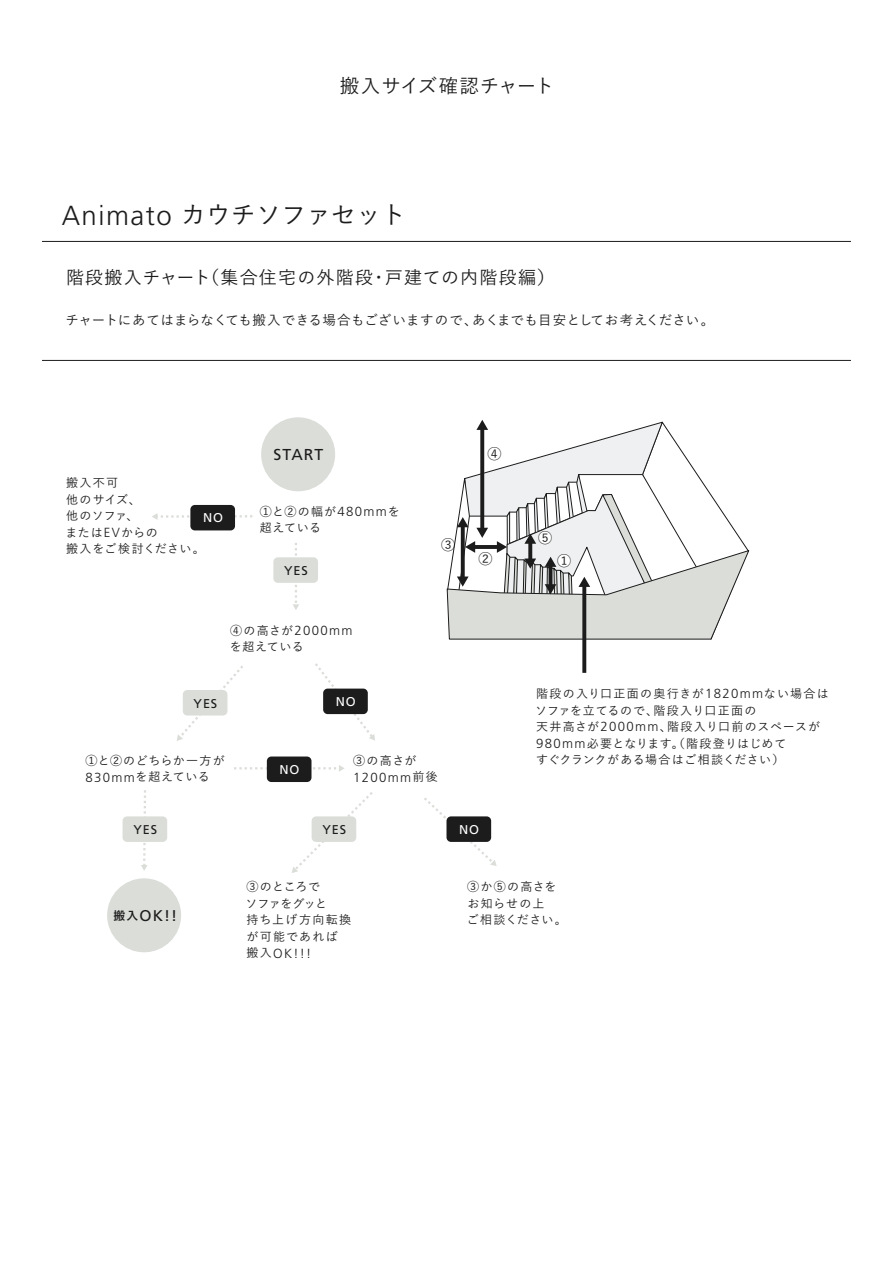
<style>
.page{position:relative;width:893px;height:1263px;background:#fff}
.page>*{position:absolute;margin:0;border:0;box-sizing:border-box;transform-origin:0 0}
.t1{font:500 25.05px "Yu Go";color:#1c1c1c}
.t2{font:500 19.5px "Yu Go";letter-spacing:-.005em;color:#1c1c1c}
.t3{font:500 18px "Yu Go";letter-spacing:.07em;color:#1c1c1c}
.t4{font:15.9px "Frutiger LT Pro";letter-spacing:.06em;color:#1c1c1c}
.t5{font:15.6px "Frutiger LT Pro";color:#1c1c1c}
.t6{font:500 14.1px "Yu Go";color:#1c1c1c}
.t7{font:500 13.5px "Yu Go";letter-spacing:.02em;color:#1c1c1c}
.t8{font:300 13.2px "Frutiger LT Pro";letter-spacing:.1em;color:#1c1c1c}
.t9{font:12.75px "Frutiger LT Pro";letter-spacing:.07em;color:#1c1c1c}
.t10{font:12.75px "Frutiger LT Pro";letter-spacing:.07em;color:#fff}
.t11{font:500 12px/16.5px "Yu Go";letter-spacing:.06em;color:#1c1c1c}
.t12{font:500 12px/16.5px "Yu Go";letter-spacing:.08em;color:#1c1c1c}
.t13{font:500 12px/16.5px "Yu Go";letter-spacing:.095em;color:#1c1c1c}
.s1{font-family:"Frutiger LT Pro";font-weight:300;font-size:27.6px}
.s2{font-family:"Frutiger LT Pro";font-weight:300;font-size:13.2px}
.s3{font-family:"Yu Go";font-weight:500;font-size:12px}
.s4{font-family:"Yu Go";font-weight:700;font-size:11.7px}
</style>
<div class="page">
<hr style="left:42px;top:241px;width:808px;height:1px;background:#1c1c1c">
<hr style="left:42px;top:360px;width:808px;height:1px;background:#1c1c1c">
<svg style="left:141px;top:790px;width:7px;height:81px"></svg>
<svg style="left:315px;top:663px;width:60px;height:78px"></svg>
<svg style="left:177px;top:666px;width:66px;height:75px"></svg>
<svg style="left:424px;top:797px;width:72px;height:69px"></svg>
<svg style="left:292px;top:792px;width:81px;height:81px"></svg>
<svg style="left:234px;top:765px;width:111px;height:7px"></svg>
<svg style="left:293px;top:543px;width:6px;height:67px"></svg>
<svg style="left:152px;top:513px;width:100px;height:7px"></svg>
<div style="left:273px;top:557px;width:45px;height:26px;background:#daddd8;border-radius:4px"></div>
<div style="left:183px;top:690px;width:44px;height:26px;background:#daddd8;border-radius:4px"></div>
<div style="left:122px;top:816px;width:45px;height:26px;background:#daddd8;border-radius:4px"></div>
<div style="left:311px;top:816px;width:45px;height:26px;background:#daddd8;border-radius:4px"></div>
<div style="left:190px;top:505px;width:45px;height:25px;background:#1c1c1c;border-radius:4px"></div>
<div style="left:323px;top:689px;width:45px;height:25px;background:#1c1c1c;border-radius:4px"></div>
<div style="left:267px;top:757px;width:44px;height:25px;background:#1c1c1c;border-radius:4px"></div>
<div style="left:446px;top:816px;width:45px;height:26px;background:#1c1c1c;border-radius:4px"></div>
<div style="left:261px;top:417px;width:74px;height:74px;background:#daddd8;border-radius:50%"></div>
<div style="left:107px;top:878px;width:74px;height:74px;background:#daddd8;border-radius:50%"></div>
<svg style="left:582px;top:640px;width:4px;height:33px"></svg>
<svg style="left:446px;top:420px;width:303px;height:220px"></svg>
<div style="left:557px;top:554px;width:14px;height:13px;background:#fff;border-radius:50%"></div>
<div style="left:538px;top:531px;width:13px;height:13px;background:#fff;border-radius:50%"></div>
<h2 class="t2" style="left:340px;top:68px;width:216px">搬入サイズ確認チャート</h2>
<h1 class="t1" style="left:62px;top:192px;width:346px"><span class="s1">Animato</span> カウチソファセット</h1>
<h3 class="t3" style="left:66px;top:261px;width:491px">階段搬入チャート（集合住宅の外階段・戸建ての内階段編）</h3>
<p class="t7" style="left:66px;top:308px;width:650px">チャートにあてはまらなくても搬入できる場合もございますので、あくまでも目安としてお考えください。</p>
<p class="t11" style="left:65px;top:473px;width:141px">搬入不可<br>他のサイズ、<br>他のソファ、<br>または<span class="s2">EV</span>からの<br>搬入をご検討ください。</p>
<p class="t10" style="left:203px;top:511px;width:21px">NO</p>
<h3 class="t4" style="left:273px;top:445px;width:51px">START</h3>
<p class="t11" style="left:260px;top:502px;width:141px">①と②の幅が<span class="s2">480mm</span>を超えている</p>
<p class="t9" style="left:284px;top:563px;width:25px">YES</p>
<p class="t8" style="left:230px;top:623px;width:124px"><span class="s3">④の高さが</span>2000mm</p>
<p class="t11" style="left:230px;top:637px;width:76px">を超えている</p>
<p class="t9" style="left:194px;top:696px;width:25px">YES</p>
<p class="t10" style="left:336px;top:694px;width:21px">NO</p>
<p class="t6" style="left:441px;top:532px;width:16px">③</p>
<p class="t11" style="left:85px;top:751px;width:141px">①と②のどちらか一方が<br><span class="s2">830mm</span>を超えている</p>
<p class="t10" style="left:279px;top:762px;width:21px">NO</p>
<p class="t11" style="left:353px;top:751px;width:65px">③の高さが</p>
<p class="t8" style="left:353px;top:769px;width:86px">1200mm<span class="s3">前後</span></p>
<p class="t6" style="left:487px;top:441px;width:16px">④</p>
<p class="t6" style="left:478px;top:546px;width:16px">②</p>
<p class="t9" style="left:133px;top:822px;width:25px">YES</p>
<p class="t9" style="left:322px;top:822px;width:25px">YES</p>
<p class="t10" style="left:459px;top:822px;width:21px">NO</p>
<p class="t6" style="left:538px;top:525px;width:16px">⑤</p>
<p class="t6" style="left:557px;top:548px;width:16px">①</p>
<p class="t11" style="left:535px;top:684px;width:295px">階段の入り口正面の奥行きが<span class="s2">1820mm</span>ない場合はソファを立てるので、階段入り口正面の<br>天井高さが<span class="s2">2000mm</span>、階段入り口前のスペースが<br><span class="s2">980mm</span>必要となります。（階段登りはじめて<br>すぐクランクがある場合はご相談ください）</p>
<h3 class="t5" style="left:113px;top:906px;width:65px"><span class="s4">搬入</span>OK!!</h3>
<p class="t12" style="left:245px;top:877px;width:107px">③のところで<br>ソファをグッと<br>持ち上げ方向転換が可能であれば</p>
<p class="t8" style="left:246px;top:945px;width:66px"><span class="s3">搬入</span>OK!!!</p>
<p class="t13" style="left:466px;top:877px;width:101px">③か⑤の高さをお知らせの上<br>ご相談ください。</p>
</div>
